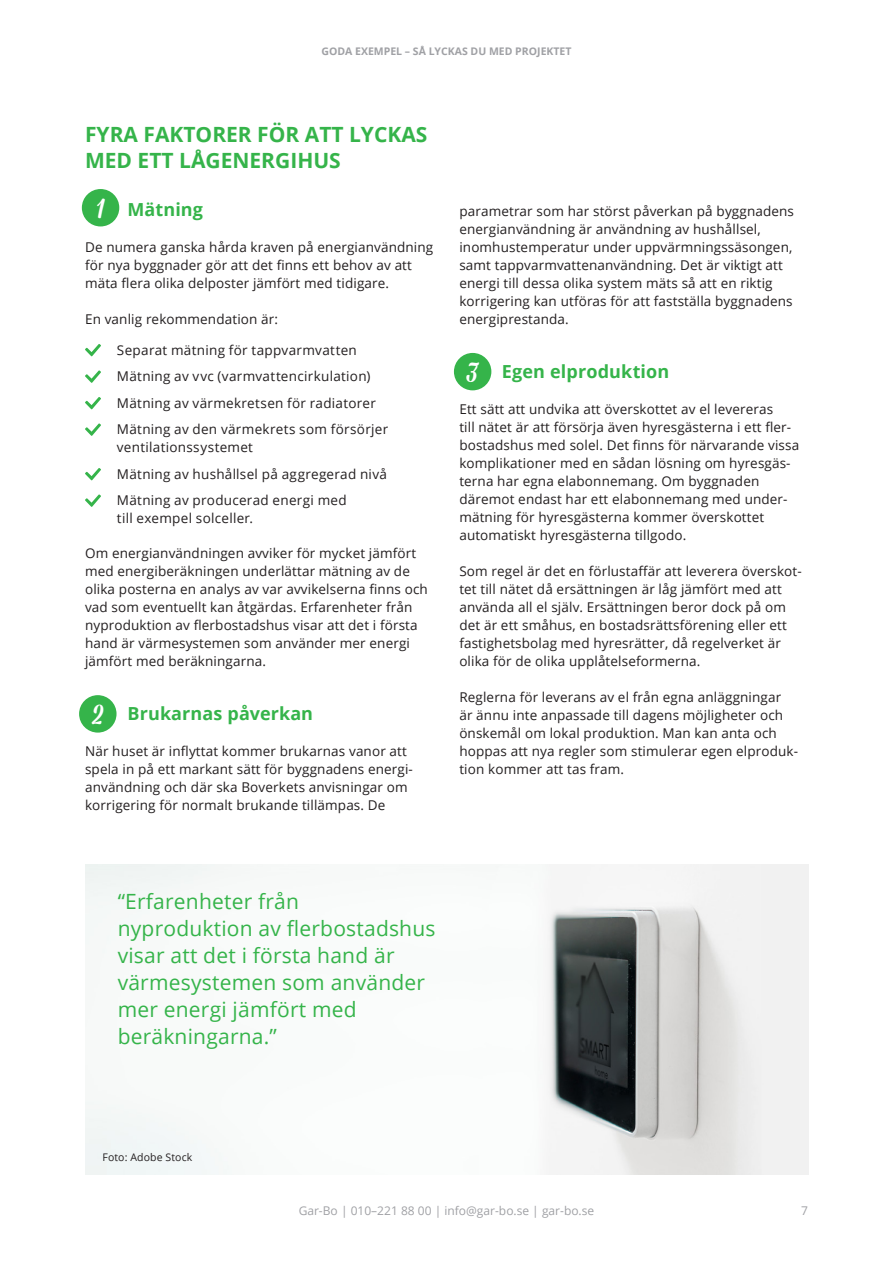
<style>
.page{position:relative;width:893px;height:1263px;background:#fff}
.page>*{position:absolute;margin:0;border:0;box-sizing:border-box;transform-origin:0 0}
.Rubrik_2{font:31.65px "Mission Script";color:#fff}
.Brödtext{font:21px/27px "Open Sans";letter-spacing:.01em;color:#35b44a}
.Rubrik_2_spänn_över{font:700 21px/25.5px "Open Sans";color:#35b44a}
.Mellanrubrik_svart{font:700 18px "Open Sans";letter-spacing:.005em;color:#35b44a}
.Bröd_baslinje{font:13.5px/18px "Open Sans";letter-spacing:.01em;color:#231f20}
.Punktlista_bockar{font:13.5px/18px "Open Sans";letter-spacing:.02em;color:#231f20}
.t1{font:12px "Open Sans";color:#a0a1a5}
.t2{font:700 10.5px "Open Sans";color:#a0a1a5}
.Brödtext-2{font:10.5px "Open Sans";letter-spacing:.01em;color:#231f20}
</style>
<div class="page">
<svg style="left:85px;top:344px;width:16px;height:12px"></svg>
<svg style="left:85px;top:370px;width:16px;height:13px"></svg>
<svg style="left:85px;top:397px;width:16px;height:12px"></svg>
<svg style="left:85px;top:423px;width:16px;height:13px"></svg>
<svg style="left:85px;top:468px;width:16px;height:12px"></svg>
<svg style="left:85px;top:494px;width:16px;height:13px"></svg>
<img style="left:85px;top:864px;width:723px;height:311px">
<div style="left:79px;top:695px;width:38px;height:38px;background:#35b44a;border-radius:50%"></div>
<div style="left:454px;top:353px;width:37px;height:37px;background:#35b44a;border-radius:50%"></div>
<div style="left:82px;top:189px;width:37px;height:37px;background:#35b44a;border-radius:50%"></div>
<p class="t2" style="left:321px;top:44px;width:252px">GODA EXEMPEL – SÅ LYCKAS DU MED PROJEKTET</p>
<p class="Rubrik_2_spänn_över" style="left:85px;top:121px;width:344px">FYRA FAKTORER FÖR ATT LYCKAS<br>MED ETT LÅGENERGIHUS</p>
<p class="Mellanrubrik_svart" style="left:128px;top:197px;width:77px">Mätning</p>
<p class="Bröd_baslinje" style="left:85px;top:238px;width:350px">De numera ganska hårda kraven på energianvändning för nya byggnader gör att det finns ett behov av att mäta flera olika delposter jämfört med tidigare.</p>
<p class="Bröd_baslinje" style="left:85px;top:310px;width:195px">En vanlig rekommendation är:</p>
<p class="Punktlista_bockar" style="left:117px;top:341px;width:241px">Separat mätning för tappvarmvatten</p>
<p class="Punktlista_bockar" style="left:117px;top:367px;width:255px">Mätning av vvc (varmvattencirkulation)</p>
<p class="Punktlista_bockar" style="left:117px;top:394px;width:260px">Mätning av värmekretsen för radiatorer</p>
<p class="Punktlista_bockar" style="left:117px;top:420px;width:273px">Mätning av den värmekrets som försörjer ventilationssystemet</p>
<p class="Punktlista_bockar" style="left:117px;top:465px;width:272px">Mätning av hushållsel på aggregerad nivå</p>
<p class="Punktlista_bockar" style="left:117px;top:491px;width:231px">Mätning av producerad energi med till exempel solceller.</p>
<p class="Bröd_baslinje" style="left:85px;top:544px;width:344px">Om energianvändningen avviker för mycket jämfört med energiberäkningen underlättar mätning av de olika posterna en analys av var avvikelserna finns och vad som eventuellt kan åtgärdas. Erfarenheter från nyproduktion av flerbostadshus visar att det i första hand är värmesystemen som använder mer energi jämfört med beräkningarna.</p>
<p class="Mellanrubrik_svart" style="left:128px;top:701px;width:187px">Brukarnas påverkan</p>
<p class="Bröd_baslinje" style="left:85px;top:742px;width:328px">När huset är inflyttat kommer brukarnas vanor att spela in på ett markant sätt för byggnadens energi&shy;användning och där ska Boverkets anvisningar om korrigering för normalt brukande tillämpas. De</p>
<p class="Rubrik_2" style="left:96px;top:188px;width:10px">1</p>
<p class="Rubrik_2" style="left:92px;top:694px;width:13px">2</p>
<p class="Bröd_baslinje" style="left:459px;top:202px;width:336px">parametrar som har störst påverkan på byggnadens energianvändning är användning av hushållsel, inomhustemperatur under uppvärmningssäsongen, samt tappvarmvattenanvändning. Det är viktigt att energi till dessa olika system mäts så att en riktig korrigering kan utföras för att fastställa byggnadens energiprestanda.</p>
<p class="Mellanrubrik_svart" style="left:502px;top:359px;width:169px">Egen elproduktion</p>
<p class="Bröd_baslinje" style="left:459px;top:400px;width:341px">Ett sätt att undvika att överskottet av el levereras<br>till nätet är att försörja även hyresgästerna i ett fler&shy;bostadshus med solel. Det finns för närvarande vissa komplikationer med en sådan lösning om hyresgäs&shy;terna har egna elabonnemang. Om byggnaden däremot endast har ett elabonnemang med under&shy;mätning för hyresgästerna kommer överskottet automatiskt hyresgästerna tillgodo.</p>
<p class="Bröd_baslinje" style="left:459px;top:562px;width:344px">Som regel är det en förlustaffär att leverera överskot&shy;tet till nätet då ersättningen är låg jämfört med att använda all el själv. Ersättningen beror dock på om det är ett småhus, en bostadsrättsförening eller ett fastighetsbolag med hyresrätter, då regelverket är olika för de olika upplåtelseformerna.</p>
<p class="Bröd_baslinje" style="left:459px;top:688px;width:340px">Reglerna för leverans av el från egna anläggningar<br>är ännu inte anpassade till dagens möjligheter och önskemål om lokal produktion. Man kan anta och hoppas att nya regler som stimulerar egen elproduk&shy;tion kommer att tas fram.</p>
<p class="Rubrik_2" style="left:467px;top:352px;width:13px">3</p>
<p class="Brödtext" style="left:118px;top:887px;width:319px">“Erfarenheter från nyproduktion av flerbostadshus visar att det i första hand är värmesystemen som använder mer energi jämfört med beräkningarna.”</p>
<p class="Brödtext-2" style="left:103px;top:1149px;width:91px">Foto: Adobe Stock</p>
<p class="t1" style="left:299px;top:1202px;width:297px">Gar-Bo | 010–221 88 00 | info@gar-bo.se | gar-bo.se</p>
<p class="t1" style="left:801px;top:1202px;width:8px">7</p>
</div>
